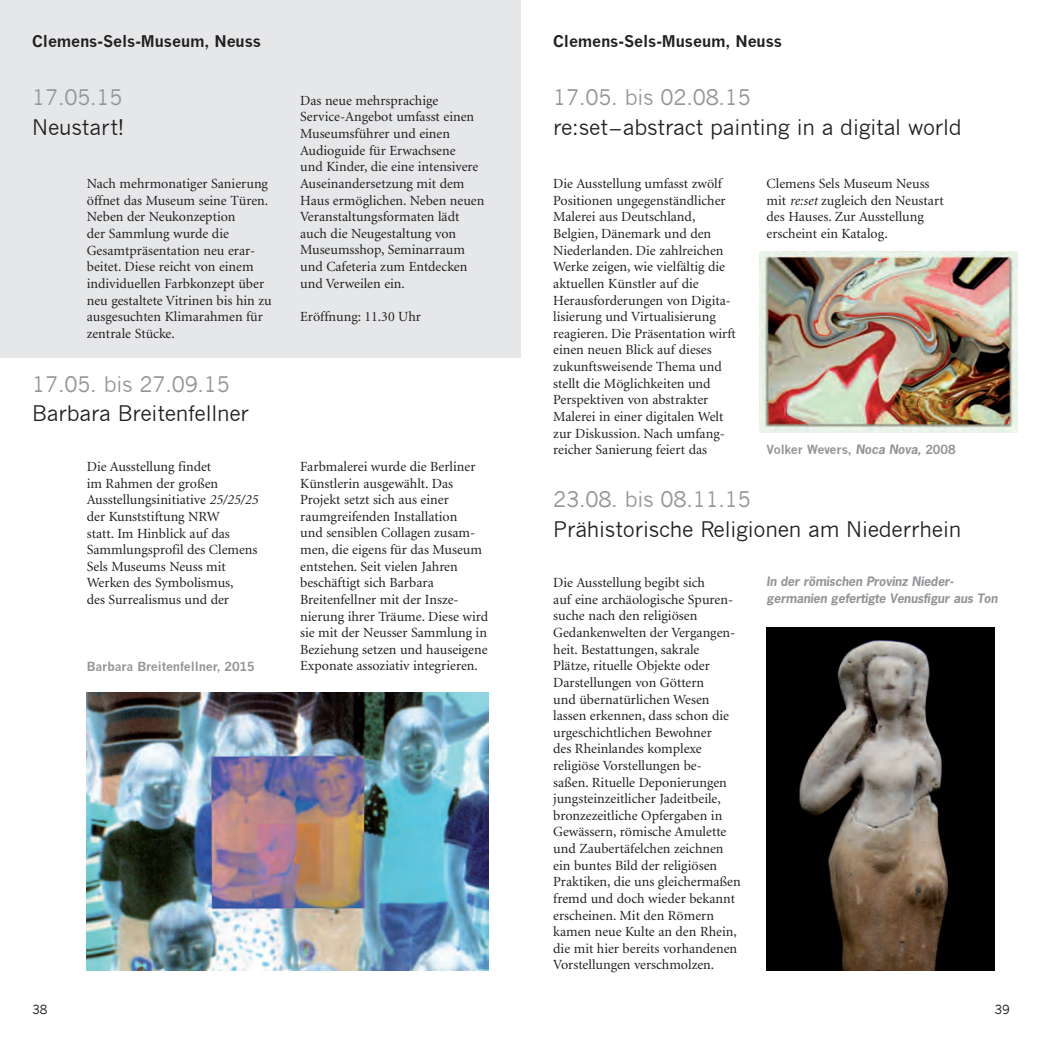
<style>
.page{position:relative;width:1042px;height:1042px;background:#fff}
.page>*{position:absolute;margin:0;border:0;box-sizing:border-box;transform-origin:0 0}
.t1{font:21px "News Gothic";letter-spacing:-.01em;color:#231f20}
.t2{font:21px "News Gothic";letter-spacing:-.01em;color:#939598}
.t3{font:700 15.75px "News Gothic";letter-spacing:-.01em;color:#231f20}
.t4{font:14px/16.6px "Minion";color:#231f20}
.t5{font:italic 700 12.25px/16.6px "News Gothic";letter-spacing:-.01em;color:#939598}
.t6{font:700 12.25px "News Gothic";letter-spacing:-.01em;color:#939598}
.t7{font:12.25px "News Gothic";color:#231f20}
.s1{font-style:italic}
</style>
<div class="page">
<div style="left:0;top:0;width:521px;height:357px;background:#e6e7e9"></div>
<img style="left:87px;top:692px;width:402px;height:278px">
<img style="left:759px;top:252px;width:258px;height:180px">
<img style="left:766px;top:628px;width:229px;height:342px">
<p class="t3" style="left:32px;top:31px;width:231px">Clemens-Sels-Museum, Neuss</p>
<p class="t2" style="left:32px;top:85px;width:92px">17.05.15</p>
<p class="t1" style="left:32px;top:115px;width:94px">Neustart!</p>
<p class="t4" style="left:87px;top:176px;width:186px">Nach mehrmonatiger Sanierung öffnet das Museum seine Türen.<br>Neben der Neukonzeption<br>der Sammlung wurde die<br>Gesamtpräsentation neu erar&shy;beitet. Diese reicht von einem individuellen Farbkonzept über neu gestaltete Vitrinen bis hin zu ausgesuchten Klimarahmen für zentrale Stücke.</p>
<p class="t2" style="left:32px;top:372px;width:199px">17.05. bis 27.09.15</p>
<p class="t1" style="left:32px;top:402px;width:218px">Barbara Breitenfellner</p>
<p class="t4" style="left:87px;top:459px;width:173px">Die Ausstellung findet<br>im Rahmen der großen<br>Ausstellungsinitiative <span class="s1">25/25/25 </span>der Kunststiftung NRW<br>statt. Im Hinblick auf das<br>Sammlungsprofil des Clemens<br>Sels Museums Neuss mit<br>Werken des Symbolismus,<br>des Surrealismus und der</p>
<p class="t6" style="left:87px;top:659px;width:169px">Barbara Breitenfellner, 2015</p>
<p class="t4" style="left:300px;top:92px;width:186px">Das neue mehrsprachige<br>Service-Angebot umfasst einen<br>Museumsführer und einen<br>Audioguide für Erwachsene<br>und Kinder, die eine intensivere<br>Auseinandersetzung mit dem<br>Haus ermöglichen. Neben neuen<br>Veranstaltungsformaten lädt auch die Neugestaltung von<br>Museumsshop, Seminarraum und Cafeteria zum Entdecken und Verweilen ein.</p>
<p class="t4" style="left:300px;top:309px;width:122px">Eröffnung: 11.30 Uhr</p>
<p class="t4" style="left:300px;top:459px;width:190px">Farbmalerei wurde die Berliner<br>Künstlerin ausgewählt. Das<br>Projekt setzt sich aus einer raumgreifenden Installation<br>und sensiblen Collagen zusam&shy;men, die eigens für das Museum entstehen. Seit vielen Jahren beschäftigt sich Barbara<br>Breitenfellner mit der Insze&shy;nierung ihrer Träume. Diese wird sie mit der Neusser Sammlung in<br>Beziehung setzen und hauseigene<br>Exponate assoziativ integrieren.</p>
<p class="t3" style="left:553px;top:31px;width:231px">Clemens-Sels-Museum, Neuss</p>
<p class="t2" style="left:553px;top:85px;width:199px">17.05. bis 02.08.15</p>
<p class="t1" style="left:553px;top:115px;width:410px">re:set–abstract painting in a digital world</p>
<p class="t4" style="left:553px;top:176px;width:184px">Die Ausstellung umfasst zwölf<br>Positionen ungegenständlicher<br>Malerei aus Deutschland,<br>Belgien, Dänemark und den<br>Niederlanden. Die zahlreichen<br>Werke zeigen, wie vielfältig die aktuellen Künstler auf die<br>Herausforderungen von Digita&shy;lisierung und Virtualisierung reagieren. Die Präsentation wirft einen neuen Blick auf dieses zukunftsweisende Thema und stellt die Möglichkeiten und<br>Perspektiven von abstrakter<br>Malerei in einer digitalen Welt zur Diskussion. Nach umfang&shy;reicher Sanierung feiert das</p>
<p class="t4" style="left:766px;top:176px;width:179px">Clemens Sels Museum Neuss mit <span class="s1">re:set</span> zugleich den Neustart des Hauses. Zur Ausstellung erscheint ein Katalog.</p>
<p class="t6" style="left:766px;top:442px;width:191px">Volker Wevers, <span class="s1">Noca Nova,</span> 2008</p>
<p class="t2" style="left:553px;top:487px;width:199px">23.08. bis 08.11.15</p>
<p class="t1" style="left:553px;top:517px;width:409px">Prähistorische Religionen am Niederrhein</p>
<p class="t4" style="left:553px;top:575px;width:189px">Die Ausstellung begibt sich<br>auf eine archäologische Spuren&shy;suche nach den religiösen<br>Gedankenwelten der Vergangen&shy;heit. Bestattungen, sakrale<br>Plätze, rituelle Objekte oder<br>Darstellungen von Göttern<br>und übernatürlichen Wesen lassen erkennen, dass schon die urgeschichtlichen Bewohner<br>des Rheinlandes komplexe religiöse Vorstellungen be&shy;saßen. Rituelle Deponierungen jungsteinzeitlicher Jadeitbeile, bronzezeitliche Opfergaben in<br>Gewässern, römische Amulette und Zaubertäfelchen zeichnen ein buntes Bild der religiösen<br>Praktiken, die uns gleichermaßen fremd und doch wieder bekannt erscheinen. Mit den Römern kamen neue Kulte an den Rhein, die mit hier bereits vorhandenen<br>Vorstellungen verschmolzen.</p>
<p class="t5" style="left:766px;top:573px;width:233px">In der römischen Provinz Nieder&shy;germanien gefertigte Venusfigur aus Ton</p>
<p class="t7" style="left:32px;top:1002px;width:17px">38</p>
<p class="t7" style="left:994px;top:1002px;width:17px">39</p>
</div>
